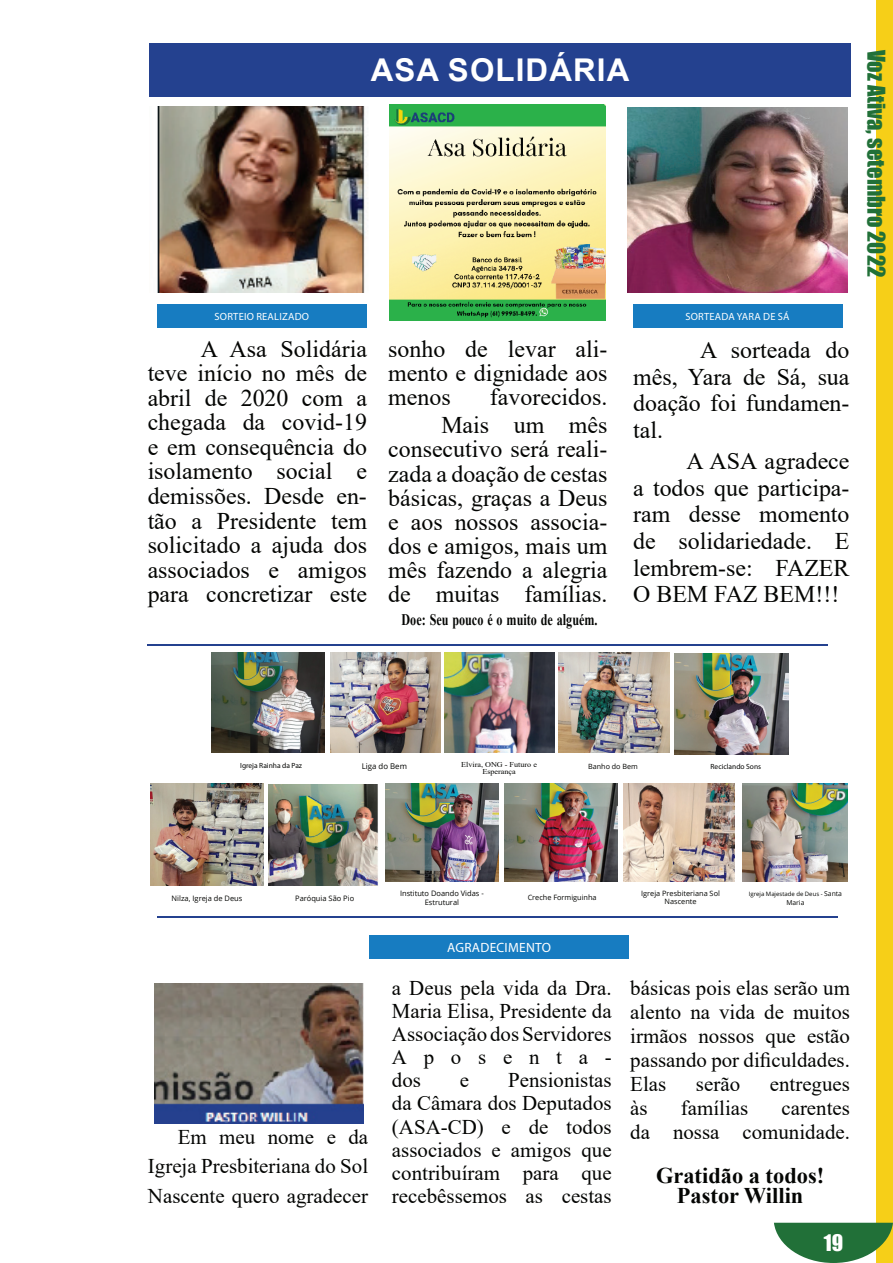
<style>
.page{position:relative;width:893px;height:1263px;background:#fff}
.page>*{position:absolute;margin:0;border:0;box-sizing:border-box;transform-origin:0 0}
.t1{font:700 31.35px "Arial";letter-spacing:.035em;color:#fff}
.t2{font:23.85px/24.6px "Times New Roman";color:#040503;text-align:justify}
.t3{font:22.5px "Impact";color:#217038}
.t4{font:700 22.35px/19.4px "Times New Roman";color:#040503;text-align:center}
.t5{font:21px "Impact";color:#fff}
.t6{font:20.85px/23.1px "Times New Roman";color:#040503;text-align:justify}
.t7{font:700 16.2px "Times New Roman";color:#040503;scale:.75 1}
.t8{font:13.5px "Myriad Pro";letter-spacing:.02em;color:#fff}
.t9{font:10.5px "Myriad Pro";letter-spacing:.02em;color:#fff}
.t10{font:7.8px "Open Sans";color:#040503}
.t11{font:7.5px/9px "Open Sans";color:#040503;text-align:center}
.t12{font:7.5px "Myriad Pro";color:#040503}
.t13{font:7.5px/7.2px "Times New Roman";color:#040503;text-align:center;scale:1.09 1}
.t14{font:7.35px/8.9px "Open Sans";color:#040503;text-align:center}
.t15{font:7.2px "Open Sans";color:#040503}
.t16{font:6.75px "Open Sans";color:#040503}
.t17{font:6px "Open Sans";color:#040503}
.s1{font-size:6.75px}
</style>
<div class="page">
<div style="left:876px;top:0;width:17px;height:1263px;background:#f6cf18"></div>
<svg style="left:774px;top:1223px;width:119px;height:40px"></svg>
<img style="left:155px;top:983px;width:209px;height:140px">
<div style="left:369px;top:935px;width:260px;height:24px;background:#177cc1"></div>
<div style="left:149px;top:43px;width:701px;height:53px;background:#24418f"></div>
<img style="left:389px;top:105px;width:216px;height:215px">
<img style="left:385px;top:784px;width:114px;height:98px">
<img style="left:505px;top:784px;width:113px;height:98px">
<img style="left:330px;top:653px;width:110px;height:99px">
<img style="left:444px;top:653px;width:111px;height:100px">
<img style="left:268px;top:784px;width:110px;height:101px">
<img style="left:150px;top:784px;width:114px;height:101px">
<img style="left:675px;top:653px;width:113px;height:101px">
<img style="left:212px;top:653px;width:113px;height:100px">
<img style="left:558px;top:653px;width:111px;height:99px">
<img style="left:743px;top:784px;width:104px;height:98px">
<img style="left:623px;top:784px;width:111px;height:98px">
<hr style="left:148px;top:644px;width:680px;height:1px;background:#24418f">
<hr style="left:158px;top:916px;width:680px;height:1px;background:#24418f">
<div style="left:157px;top:304px;width:209px;height:24px;background:#177cc1"></div>
<img style="left:157px;top:106px;width:211px;height:186px">
<div style="left:633px;top:304px;width:209px;height:24px;background:#177cc1"></div>
<img style="left:627px;top:108px;width:221px;height:184px">
<h1 class="t1" style="left:371px;top:48px;width:260px">ASA SOLIDÁRIA</h1>
<p class="t9" style="left:215px;top:310px;width:96px">SORTEIO REALIZADO</p>
<p class="t9" style="left:685px;top:310px;width:106px">SORTEADA YARA DE SÁ</p>
<p class="t2" style="left:148px;top:336px;width:221px;text-indent:53px">A Asa Solidária teve início no mês de abril de 2020 com a chegada da covid-19 e em consequência do isolamento social e demissões. Desde en&shy;tão a Presidente tem solicitado a ajuda dos associados e amigos para concretizar este</p>
<p class="t2" style="left:388px;top:336px;width:221px;line-height:24.2px">sonho de levar ali&shy;mento e dignidade aos menos</p>
<p class="t2" style="left:441px;top:382px;width:168px;line-height:28.3px;text-align:right">favorecidos.<br>Mais um mês</p>
<p class="t2" style="left:388px;top:437px;width:221px;line-height:24.2px">consecutivo será reali&shy;zada a doação de cestas básicas, graças a Deus e aos nossos associa&shy;dos e amigos, mais um mês fazendo a alegria de muitas famílias.</p>
<p class="t7" style="left:402px;top:608px;width:263px">Doe: Seu pouco é o muito de alguém.</p>
<p class="t2" style="left:633px;top:336px;width:218px;line-height:26.7px;text-indent:67px">A sorteada do mês, Yara de Sá, sua doação foi fundamen&shy;tal.</p>
<p class="t2" style="left:633px;top:447px;width:218px;line-height:26.7px;text-indent:53px">A ASA agradece a todos que participa&shy;ram desse momento de solidariedade. E lembrem-se: FAZER O BEM FAZ BEM!!!</p>
<p class="t3" style="left:894px;top:50px;width:229px;rotate:90deg">Voz Ativa, setembro 2022</p>
<p class="t10" style="left:362px;top:761px;width:47px">Liga do Bem</p>
<p class="t13" style="left:461px;top:760px;width:71px">Elvira, ONG - Futuro e<br>Esperança</p>
<p class="t12" style="left:240px;top:761px;width:63px">Igreja Rainha da Paz</p>
<p class="t15" style="left:588px;top:761px;width:51px">Banho do Bem</p>
<p class="t12" style="left:711px;top:762px;width:52px">Reciclando Sons</p>
<p class="t11" style="left:172px;top:893px;width:72px">Nilza, Igreja de Deus</p>
<p class="t11" style="left:295px;top:893px;width:60px">Paróquia São Pio</p>
<p class="t6" style="left:148px;top:1121px;width:222px;line-height:29.4px;text-indent:30px">Em meu nome e da Igreja Presbiteriana do Sol Nascente quero agradecer</p>
<p class="t14" style="left:641px;top:888px;width:80px">Igreja Presbiteriana Sol<br>Nascente</p>
<p class="t11" style="left:400px;top:889px;width:85px">Instituto Doando Vidas -<br>Estrutural</p>
<p class="t14" style="left:528px;top:893px;width:71px">Creche Formiguinha</p>
<p class="t17" style="left:749px;top:890px;width:95px">Igreja Majestade de Deus - <span class="s1">Santa</span></p>
<p class="t16" style="left:786px;top:897px;width:20px">Maria</p>
<p class="t8" style="left:447px;top:939px;width:105px">AGRADECIMENTO</p>
<p class="t6" style="left:392px;top:976px;width:221px">a Deus pela vida da Dra.<br>Maria Elisa, Presidente da Associação dos Servidores Aposenta&shy;dos</p>
<p class="t6" style="left:392px;top:1068px;width:221px;text-indent:116px">Pensionistas da Câmara dos Deputados (ASA-CD) e de todos associados e amigos que contribuíram para que recebêssemos as cestas</p>
<p class="t6" style="left:460px;top:1068px;width:11px">e</p>
<p class="t6" style="left:630px;top:975px;width:221px;line-height:23.9px">básicas pois elas serão um alento na vida de muitos irmãos nossos que estão passando por dificuldades.<br>Elas</p>
<p class="t6" style="left:696px;top:1071px;width:46px">serão</p>
<p class="t6" style="left:770px;top:1071px;width:82px">entregues</p>
<p class="t6" style="left:630px;top:1095px;width:19px">às</p>
<p class="t6" style="left:681px;top:1095px;width:69px">famílias</p>
<p class="t6" style="left:630px;top:1095px;width:221px;line-height:23.9px;text-align:right">carentes<br>da nossa comunidade.</p>
<p class="t4" style="left:656px;top:1165px;width:170px">Gratidão a todos!<br>Pastor Willin</p>
<p class="t5" style="left:824px;top:1226px;width:21px">19</p>
</div>
